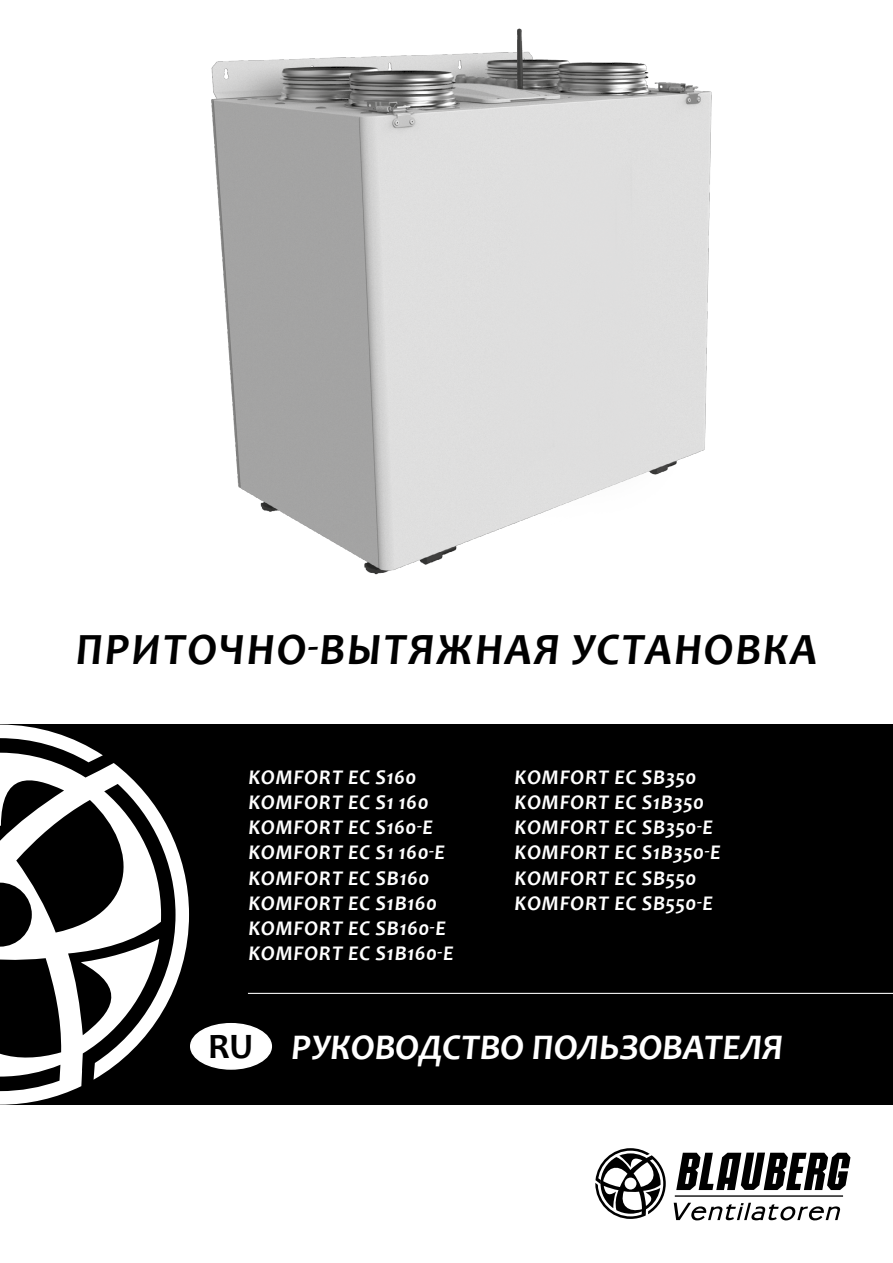
<style>
.page{position:relative;width:893px;height:1263px;background:#fff}
.page>*{position:absolute;margin:0;border:0;box-sizing:border-box;transform-origin:0 0}
.t1{font:italic 700 45px "Candara";letter-spacing:.04em;color:#000}
.t2{font:italic 700 36.3px "Candara";color:#fff}
.t3{font:italic 700 21px/25.2px "Candara";letter-spacing:.04em;color:#fff}
.s1{font-style:normal;font-size:36px;color:#000}
</style>
<div class="page">
<img style="left:211px;top:28px;width:501px;height:547px">
<div style="left:0;top:724px;width:893px;height:381px;background:#000"></div>
<hr style="left:248px;top:993px;width:645px;height:1px;background:#fff">
<svg style="left:0;top:724px;width:189px;height:381px"></svg>
<svg style="left:595px;top:1148px;width:71px;height:71px"></svg>
<svg style="left:676px;top:1152px;width:174px;height:38px"></svg>
<hr style="left:675px;top:1195px;width:168px;height:2px;background:#000">
<svg style="left:674px;top:1203px;width:166px;height:17px"></svg>
<div style="left:191px;top:1024px;width:80px;height:45px;background:#fff;border-radius:50%"></div>
<div style="left:190px;top:1023px;width:82px;height:47px;border:2px solid #fff;border-radius:50%"></div>
<h1 class="t1" style="left:76px;top:621px;width:743px">Приточно-вытяжная установка</h1>
<p class="t3" style="left:248px;top:764px;width:207px">KOMFORT EC S160<br>KOMFORT EC S1 160<br>KOMFORT EC S160-E<br>KOMFORT EC S1 160-E<br>KOMFORT EC SB160<br>KOMFORT EC S1B160<br>KOMFORT EC SB160-E<br>KOMFORT EC S1B160-E</p>
<p class="t3" style="left:514px;top:764px;width:208px">KOMFORT EC SB350<br>KOMFORT EC S1B350<br>KOMFORT EC SB350-E<br>KOMFORT EC S1B350-E<br>KOMFORT EC SB550<br>KOMFORT EC SB550-E</p>
<h2 class="t2" style="left:208px;top:1025px;width:577px"><span class="s1">RU</span> РУКОВОДСТВО ПОЛЬЗОВАТЕЛЯ</h2>
</div>
